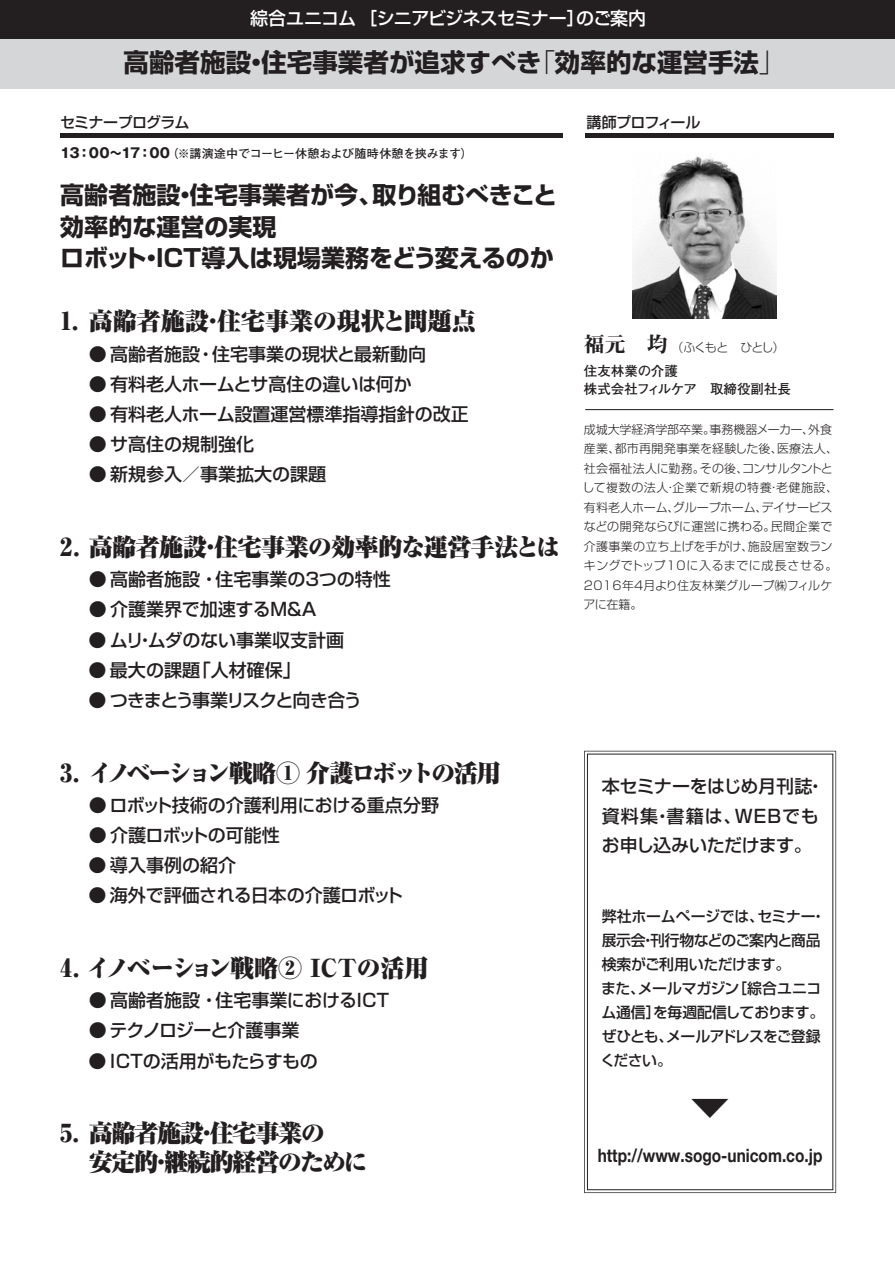
<style>
.page{position:relative;width:895px;height:1264px;background:#fff}
.page>*{position:absolute;margin:0;border:0;box-sizing:border-box;transform-origin:0 0}
.t1{font:500 31.05px "Shin Go Pro";color:#231f20;scale:1.3 1}
.t2{font:700 25.5px "Shin Go Pro";color:#231f20}
.t3{font:700 24px/31.5px "Shin Go Pro";color:#231f20}
.t4{font:900 24px/28.8px "Ryumin Pro";letter-spacing:-.05em;color:#231f20}
.t5{font:900 24px "Ryumin Pro";letter-spacing:-.02em;color:#231f20}
.t6{font:900 24px "Ryumin Pro";letter-spacing:-.115em;color:#231f20}
.t7{font:900 24px "Ryumin Pro";color:#231f20}
.t8{font:900 24px "Ryumin Pro";letter-spacing:-.025em;color:#231f20}
.t9{font:700 18.3px "Helvetica Neue";color:#231f20;scale:.84 1}
.t10{font:500 18px/29.5px "Shin Go Pro";color:#231f20}
.t11{font:500 18px "Shin Go Pro";letter-spacing:-.045em;color:#fff}
.t12{font:500 18px "Shin Go Pro";letter-spacing:-.02em;color:#231f20}
.t13{font:500 18px "Shin Go Pro";letter-spacing:-.08em;color:#231f20}
.t14{font:500 18px "Shin Go Pro";letter-spacing:-.055em;color:#231f20}
.t15{font:500 18px "Shin Go Pro";letter-spacing:-.03em;color:#231f20}
.t16{font:500 15px/24px "Shin Go Pro";letter-spacing:-.035em;color:#231f20}
.t17{font:700 13.5px/18px "Futo Go B101 Pro";color:#231f20}
.t18{font:300 12px/19.5px "Shin Go Pro";letter-spacing:.005em;color:#231f20}
.t19{font:700 12px "Futo Go B101 Pro";letter-spacing:-.025em;color:#231f20}
.s1{font-weight:300}
.s2{font-family:"Gothic MB101 Pro";font-size:13.5px}
.s3{font-family:"Midashi Min Pro MA31";font-weight:400;font-size:21px}
</style>
<div class="page">
<div style="left:0;top:0;width:894px;height:39px;background:#231f20"></div>
<div style="left:0;top:39px;width:894px;height:49px;background:#d5d6d8"></div>
<hr style="left:60px;top:133px;width:502px;height:4px;background:#231f20">
<hr style="left:585px;top:133px;width:248px;height:4px;background:#231f20">
<hr style="left:585px;top:409px;width:248px;height:1px;background:#231f20">
<div style="left:584px;top:751px;width:251px;height:441px;background:#fff;border:4px solid #fff"></div>
<div style="left:587px;top:753px;width:245px;height:436px;border:1px solid #231f20"></div>
<img style="left:632px;top:156px;width:144px;height:162px">
<p class="t11" style="left:250px;top:4px;width:397px">綜合ユニコム ［シニアビジネスセミナー］のご案内</p>
<h2 class="t2" style="left:123px;top:42px;width:662px">高齢者施設・住宅事業者が追求すべき<span class="s1">「</span>効率的な運営手法<span class="s1">」</span></h2>
<p class="t16" style="left:60px;top:108px;width:131px">セミナープログラム</p>
<p class="t19" style="left:60px;top:144px;width:414px"><span class="s2">13：00～17：00</span>（※講演途中でコーヒー休憩および随時休憩を挟みます）</p>
<h3 class="t3" style="left:60px;top:177px;width:498px">高齢者施設・住宅事業者が今、取り組むべきこと効率的な運営の実現<br>ロボット・ICT導入は現場業務をどう変えるのか</h3>
<h3 class="t7" style="left:60px;top:302px;width:417px">1．高齢者施設・住宅事業の現状と問題点</h3>
<p class="t10" style="left:89px;top:337px;width:339px">● 高齢者施設・住宅事業の現状と最新動向</p>
<p class="t10" style="left:89px;top:367px;width:324px">● 有料老人ホームとサ高住の違いは何か</p>
<p class="t10" style="left:89px;top:397px;width:381px">● 有料老人ホーム設置運営標準指導指針の改正</p>
<p class="t10" style="left:89px;top:427px;width:167px">● サ高住の規制強化</p>
<p class="t10" style="left:89px;top:457px;width:239px">● 新規参入／事業拡大の課題</p>
<h3 class="t5" style="left:60px;top:528px;width:501px">2．高齢者施設・住宅事業の効率的な運営手法とは</h3>
<p class="t10" style="left:89px;top:562px;width:303px">● 高齢者施設・住宅事業の3つの特性</p>
<p class="t10" style="left:89px;top:592px;width:231px">● 介護業界で加速するＭ＆Ａ</p>
<p class="t10" style="left:89px;top:622px;width:257px">● ムリ・ムダのない事業収支計画</p>
<p class="t10" style="left:89px;top:652px;width:213px">● 最大の課題「人材確保」</p>
<p class="t13" style="left:89px;top:685px;width:275px">● つきまとう事業リスクと向き合う</p>
<h3 class="t6" style="left:60px;top:753px;width:441px">3．イノベーション戦略① 介護ロボットの活用</h3>
<p class="t10" style="left:89px;top:787px;width:351px">● ロボット技術の介護利用における重点分野</p>
<p class="t15" style="left:89px;top:820px;width:192px">● 介護ロボットの可能性</p>
<p class="t10" style="left:89px;top:848px;width:149px">● 導入事例の紹介</p>
<p class="t12" style="left:89px;top:880px;width:316px">● 海外で評価される日本の介護ロボット</p>
<h3 class="t8" style="left:60px;top:948px;width:369px">4．イノベーション戦略② ICTの活用</h3>
<p class="t10" style="left:89px;top:983px;width:302px">● 高齢者施設・住宅事業におけるICT</p>
<p class="t14" style="left:89px;top:1015px;width:212px">● テクノロジーと介護事業</p>
<p class="t10" style="left:89px;top:1043px;width:231px">● ICTの活用がもたらすもの</p>
<h3 class="t4" style="left:89px;top:1117px;width:280px;text-indent:-28px">5．高齢者施設・住宅事業の<br>安定的・継続的経営のために</h3>
<p class="t16" style="left:586px;top:108px;width:115px">講師プロフィール</p>
<p class="t18" style="left:583px;top:336px;width:202px"><span class="s3">福元　均</span>（ふくもと　ひとし）</p>
<p class="t17" style="left:583px;top:360px;width:208px">住友林業の介護　<br>株式会社フィルケア　取締役副社長</p>
<p class="t18" style="left:582px;top:417px;width:257px">成城大学経済学部卒業。事務機器メーカー、外食産業、都市再開発事業を経験した後、医療法人、社会福祉法人に勤務。その後、コンサルタントとして複数の法人・企業で新規の特養・老健施設、有料老人ホーム、グループホーム、デイサービスなどの開発ならびに運営に携わる。民間企業で介護事業の立ち上げを手がけ、施設居室数ランキングでトップ10に入るまでに成長させる。<br>2016年４月より住友林業グループ㈱フィルケアに在籍。</p>
<p class="t10" style="left:601px;top:769px;width:224px">本セミナーをはじめ月刊誌・資料集・書籍は、WEBでもお申し込みいただけます。</p>
<p class="t16" style="left:600px;top:902px;width:226px">弊社ホームページでは、セミナー・展示会・刊行物などのご案内と商品検索がご利用いただけます。<br>また、メールマガジン［綜合ユニコム通信］を毎週配信しております。ぜひとも、メールアドレスをご登録ください。</p>
<h1 class="t1" style="left:689px;top:1081px;width:33px">▼</h1>
<p class="t9" style="left:597px;top:1140px;width:269px">http://www.sogo-unicom.co.jp</p>
</div>
